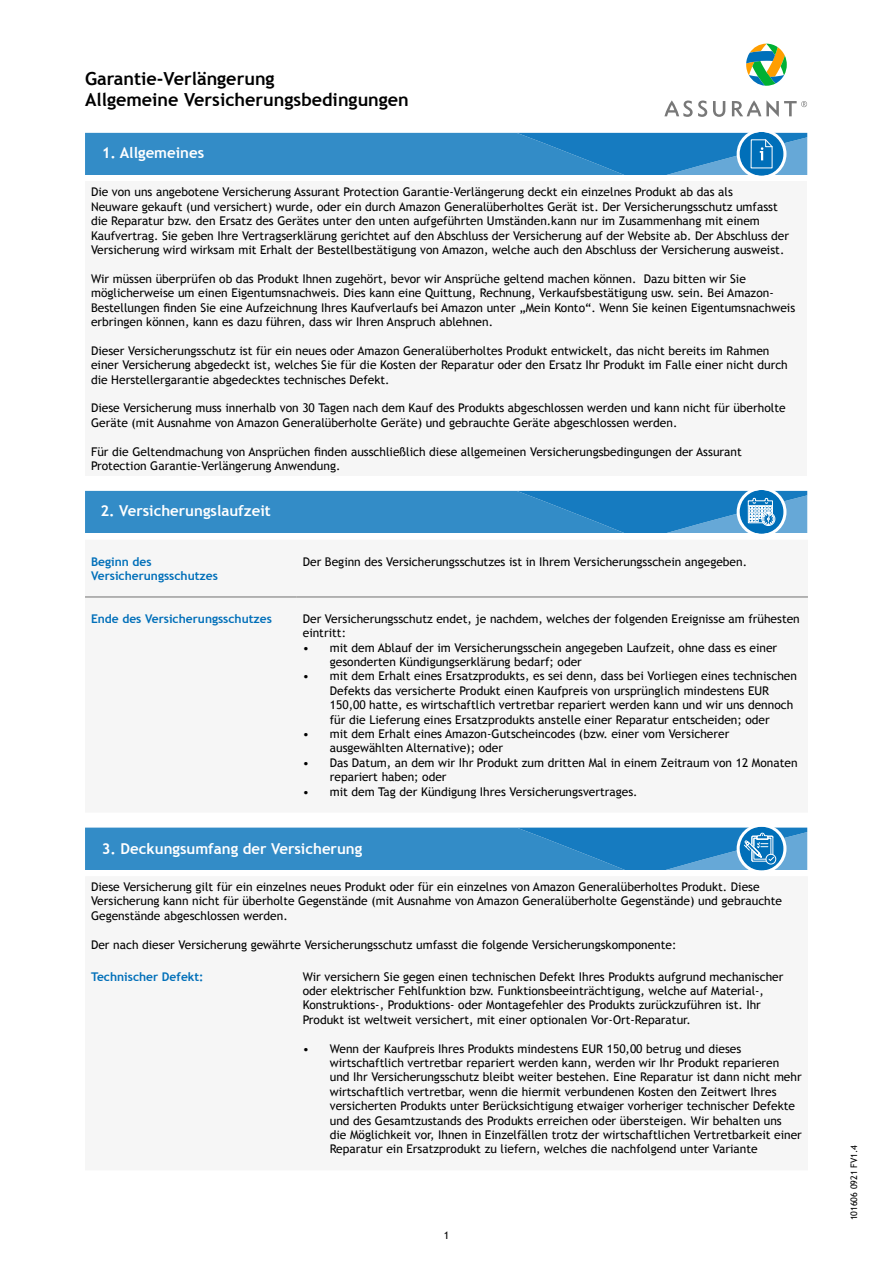
<style>
.page{position:relative;width:893px;height:1263px;background:#fff}
.page>*{position:absolute;margin:0;border:0;box-sizing:border-box;transform-origin:0 0}
.t1{font:700 18px/21.6px "Trebuchet MS";color:#000}
.t2{font:700 15px "Trebuchet MS";color:#fff}
.t3{font:12px/14.4px "Trebuchet MS";color:#000}
.t4{font:700 12px/14.4px "Trebuchet MS";color:#006fb9}
.t5{font:10.5px "Trebuchet MS";color:#000}
.t6{font:9px "Trebuchet MS";color:#000}
</style>
<div class="page">
<svg style="left:85px;top:490px;width:722px;height:44px;background:#3b90c9"></svg>
<svg style="left:85px;top:132px;width:722px;height:44px;background:#398fc8"></svg>
<div style="left:85px;top:181px;width:721px;height:295px;background:#f6f6f6"></div>
<hr style="left:85px;top:596px;width:212px;height:2px;background:#9d9d9c">
<hr style="left:297px;top:596px;width:511px;height:2px;background:#9d9d9c">
<svg style="left:713px;top:101px;width:12px;height:16px"></svg>
<svg style="left:664px;top:100px;width:43px;height:17px"></svg>
<svg style="left:746px;top:44px;width:41px;height:42px"></svg>
<svg style="left:732px;top:100px;width:75px;height:17px"></svg>
<svg style="left:85px;top:826px;width:722px;height:45px;background:#3d91ca"></svg>
<div style="left:766px;top:854px;width:10px;height:10px;border:1px solid #fff;border-radius:50%"></div>
<h1 class="t1" style="left:85px;top:68px;width:325px">Garantie-Verlängerung<br>Allgemeine Versicherungsbedingungen</h1>
<p class="t2" style="left:102px;top:144px;width:104px">1. Allgemeines</p>
<p class="t3" style="left:91px;top:185px;width:699px">Die von uns angebotene Versicherung Assurant Protection Garantie-Verlängerung deckt ein einzelnes Produkt ab das als<br>Neuware gekauft (und versichert) wurde, oder ein durch Amazon Generalüberholtes Gerät ist. Der Versicherungsschutz umfasst die Reparatur bzw. den Ersatz des Gerätes unter den unten aufgeführten Umständen.kann nur im Zusammenhang mit einem Kaufvertrag. Sie geben Ihre Vertragserklärung gerichtet auf den Abschluss der Versicherung auf der Website ab. Der Abschluss der Versicherung wird wirksam mit Erhalt der Bestellbestätigung von Amazon, welche auch den Abschluss der Versicherung ausweist.</p>
<p class="t3" style="left:91px;top:271px;width:706px">Wir müssen überprüfen ob das Produkt Ihnen zugehört, bevor wir Ansprüche geltend machen können. Dazu bitten wir Sie möglicherweise um einen Eigentumsnachweis. Dies kann eine Quittung, Rechnung, Verkaufsbestätigung usw. sein. Bei Amazon-Bestellungen finden Sie eine Aufzeichnung Ihres Kaufverlaufs bei Amazon unter „Mein Konto“. Wenn Sie keinen Eigentumsnachweis erbringen können, kann es dazu führen, dass wir Ihren Anspruch ablehnen.</p>
<p class="t3" style="left:91px;top:343px;width:698px">Dieser Versicherungsschutz ist für ein neues oder Amazon Generalüberholtes Produkt entwickelt, das nicht bereits im Rahmen einer Versicherung abgedeckt ist, welches Sie für die Kosten der Reparatur oder den Ersatz Ihr Produkt im Falle einer nicht durch die Herstellergarantie abgedecktes technisches Defekt.</p>
<p class="t3" style="left:91px;top:401px;width:696px">Diese Versicherung muss innerhalb von 30 Tagen nach dem Kauf des Produkts abgeschlossen werden und kann nicht für überholte<br>Geräte (mit Ausnahme von Amazon Generalüberholte Geräte) und gebrauchte Geräte abgeschlossen werden.</p>
<p class="t3" style="left:91px;top:444px;width:652px">Für die Geltendmachung von Ansprüchen finden ausschließlich diese allgemeinen Versicherungsbedingungen der Assurant<br>Protection Garantie-Verlängerung Anwendung.</p>
<p class="t2" style="left:100px;top:502px;width:172px">2. Versicherungslaufzeit</p>
<p class="t4" style="left:91px;top:554px;width:128px">Beginn des<br>Versicherungsschutzes</p>
<p class="t3" style="left:303px;top:554px;width:446px">Der Beginn des Versicherungsschutzes ist in Ihrem Versicherungsschein angegeben.</p>
<p class="t4" style="left:91px;top:611px;width:182px">Ende des Versicherungsschutzes</p>
<p class="t3" style="left:303px;top:611px;width:498px">Der Versicherungsschutz endet, je nachdem, welches der folgenden Ereignisse am frühesten eintritt:</p>
<p class="t3" style="left:330px;top:640px;width:449px;text-indent:-27px">• mit dem Ablauf der im Versicherungsschein angegeben Laufzeit, ohne dass es einer gesonderten Kündigungserklärung bedarf; oder</p>
<p class="t3" style="left:330px;top:669px;width:469px;text-indent:-27px">• mit dem Erhalt eines Ersatzprodukts, es sei denn, dass bei Vorliegen eines technischen Defekts das versicherte Produkt einen Kaufpreis von ursprünglich mindestens EUR 150,00 hatte, es wirtschaftlich vertretbar repariert werden kann und wir uns dennoch für die Lieferung eines Ersatzprodukts anstelle einer Reparatur entscheiden; oder</p>
<p class="t3" style="left:330px;top:727px;width:401px;text-indent:-27px">• mit dem Erhalt eines Amazon-Gutscheincodes (bzw. einer vom Versicherer ausgewählten Alternative); oder</p>
<p class="t3" style="left:330px;top:755px;width:469px;text-indent:-27px">• Das Datum, an dem wir Ihr Produkt zum dritten Mal in einem Zeitraum von 12 Monaten repariert haben; oder</p>
<p class="t3" style="left:303px;top:784px;width:336px">• mit dem Tag der Kündigung Ihres Versicherungsvertrages.</p>
<p class="t2" style="left:102px;top:839px;width:262px">3. Deckungsumfang der Versicherung</p>
<p class="t3" style="left:91px;top:880px;width:693px">Diese Versicherung gilt für ein einzelnes neues Produkt oder für ein einzelnes von Amazon Generalüberholtes Produkt. Diese<br>Versicherung kann nicht für überholte Gegenstände (mit Ausnahme von Amazon Generalüberholte Gegenstände) und gebrauchte<br>Gegenstände abgeschlossen werden.</p>
<p class="t3" style="left:91px;top:937px;width:587px">Der nach dieser Versicherung gewährte Versicherungsschutz umfasst die folgende Versicherungskomponente:</p>
<p class="t4" style="left:91px;top:969px;width:114px">Technischer Defekt:</p>
<p class="t3" style="left:303px;top:969px;width:482px">Wir versichern Sie gegen einen technischen Defekt Ihres Produkts aufgrund mechanischer oder elektrischer Fehlfunktion bzw. Funktionsbeeinträchtigung, welche auf Material-, Konstruktions-, Produktions- oder Montagefehler des Produkts zurückzuführen ist. Ihr Produkt ist weltweit versichert, mit einer optionalen Vor-Ort-Reparatur.</p>
<p class="t3" style="left:330px;top:1041px;width:474px;text-indent:-27px">• Wenn der Kaufpreis Ihres Produkts mindestens EUR 150,00 betrug und dieses wirtschaftlich vertretbar repariert werden kann, werden wir Ihr Produkt reparieren und Ihr Versicherungsschutz bleibt weiter bestehen. Eine Reparatur ist dann nicht mehr wirtschaftlich vertretbar, wenn die hiermit verbundenen Kosten den Zeitwert Ihres versicherten Produkts unter Berücksichtigung etwaiger vorheriger technischer Defekte und des Gesamtzustands des Produkts erreichen oder übersteigen. Wir behalten uns<br>die Möglichkeit vor, Ihnen in Einzelfällen trotz der wirtschaftlichen Vertretbarkeit einer Reparatur ein Ersatzprodukt zu liefern, welches die nachfolgend unter Variante</p>
<p class="t5" style="left:444px;top:1229px;width:7px">1</p>
<p class="t6" style="left:849px;top:1220px;width:77px;rotate:-90deg">101606 0921 FV1.4</p>
</div>
